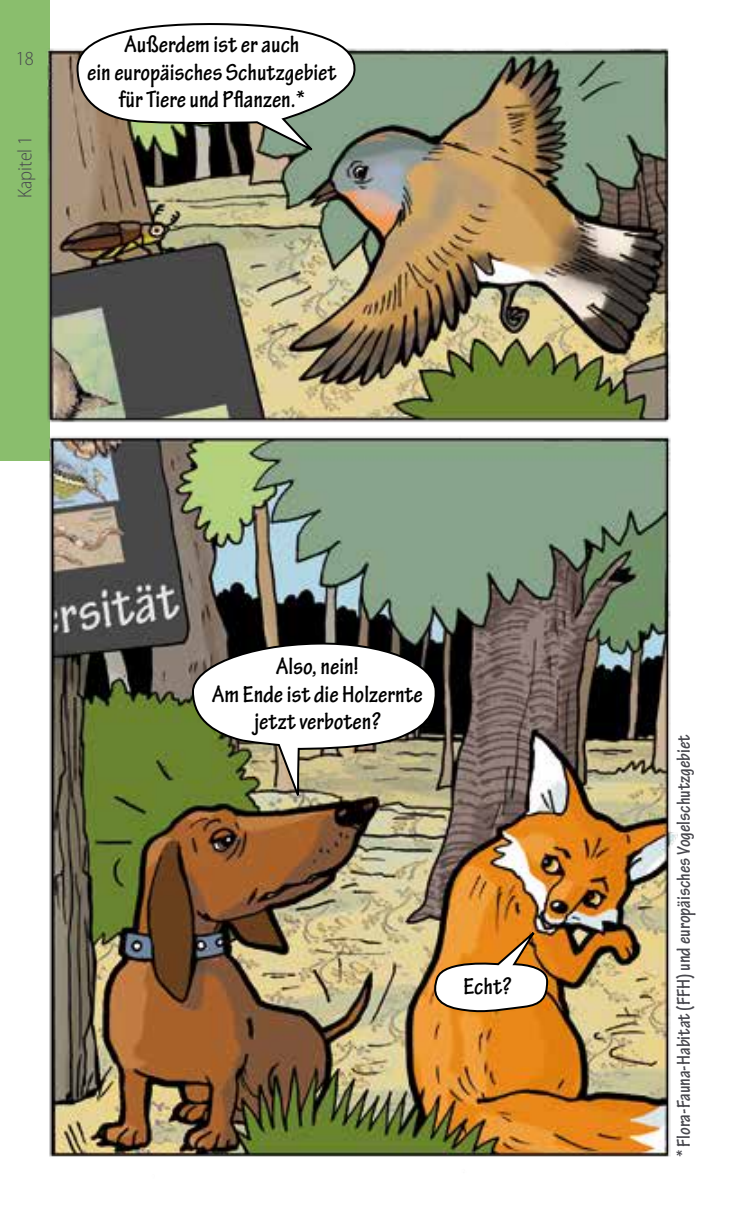
<style>
.page{position:relative;width:745px;height:1205px;background:#fff}
.page>*{position:absolute;margin:0;border:0;box-sizing:border-box;transform-origin:0 0}
.t1{font:700 condensed 25px/27.5px "Tekton Pro";color:#000;text-align:center}
.t2{font:700 condensed 20px "Tekton Pro";color:#48484e}
.t3{font:300 semi-condensed 20px "Myriad Pro";color:#48484e}
</style>
<div class="page">
<div style="left:0;top:0;width:50px;height:461px;background:#8abe6d"></div>
<img style="left:47px;top:48px;width:631px;height:1109px">
<svg style="left:75px;top:23px;width:283px;height:129px"></svg>
<svg style="left:191px;top:642px;width:245px;height:156px"></svg>
<img style="left:429px;top:930px;width:119px;height:85px">
<p class="t3" style="left:16px;top:47px;width:19px">18</p>
<p class="t3" style="left:14px;top:198px;width:64px;rotate:-90deg">Kapitel 1</p>
<p class="t1" style="left:87px;top:31px;width:251px">Außerdem ist er auch<br>ein europäisches Schutzgebiet für Tiere und Pflanzen.*</p>
<p class="t1" style="left:212px;top:653px;width:212px">Also, nein!<br>Am Ende ist die Holzernte jetzt verboten?</p>
<p class="t1" style="left:463px;top:973px;width:50px">Echt?</p>
<p class="t2" style="left:671px;top:1157px;width:424px;rotate:-90deg">* Flora-Fauna-Habitat (FFH) und europäisches Vogelschutzgebiet</p>
</div>
